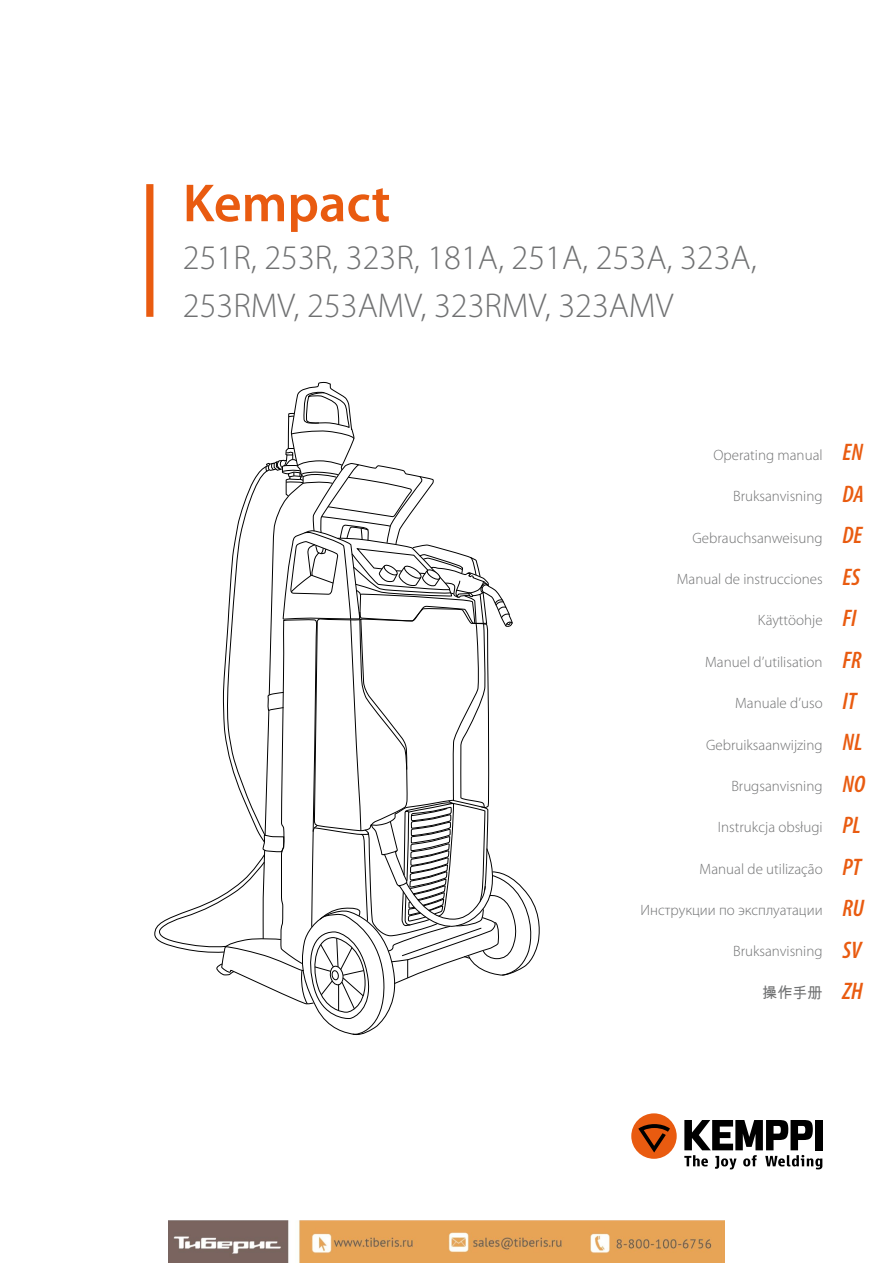
<style>
.page{position:relative;width:893px;height:1263px;background:#fff}
.page>*{position:absolute;margin:0;border:0;box-sizing:border-box;transform-origin:0 0}
.t1{font:600 54px "Myriad Pro";color:#e95b10}
.t2{font:300 34.5px/48px "Myriad Pro";color:#707172}
.t3{font:italic 600 condensed 24px/41.4px "Myriad Pro";color:#e95b10}
.t4{font:300 15px "Myriad Pro";color:#707172}
.t5{font:15px "Arial Unicode MS";color:#707172}
</style>
<div class="page">
<div style="left:631px;top:1113px;width:46px;height:46px;background:#e95b10;border-radius:50%"></div>
<svg style="left:638px;top:1124px;width:32px;height:28px"></svg>
<div style="left:815px;top:1120px;width:8px;height:30px;background:#000"></div>
<svg style="left:684px;top:1120px;width:138px;height:49px"></svg>
<div style="left:146px;top:184px;width:7px;height:133px;background:#e95b10"></div>
<svg style="left:154px;top:391px;width:386px;height:644px"></svg>
<img style="left:168px;top:1220px;width:556px;height:43px">
<h1 class="t1" style="left:183px;top:169px;width:209px">Kempact</h1>
<h2 class="t2" style="left:183px;top:233px;width:575px">251R, 253R, 323R, 181A, 251A, 253A, 323A,<br>253RMV, 253AMV, 323RMV, 323AMV</h2>
<p class="t4" style="left:713px;top:446px;width:111px">Operating manual</p>
<p class="t4" style="left:733px;top:487px;width:91px">Bruksanvisning</p>
<p class="t4" style="left:692px;top:528px;width:132px">Gebrauchsanweisung</p>
<p class="t4" style="left:677px;top:570px;width:147px">Manual de instrucciones</p>
<p class="t4" style="left:758px;top:611px;width:66px">Käyttöohje</p>
<p class="t4" style="left:705px;top:653px;width:119px">Manuel d’utilisation</p>
<p class="t4" style="left:735px;top:694px;width:89px">Manuale d’uso</p>
<p class="t4" style="left:706px;top:735px;width:118px">Gebruiksaanwijzing</p>
<p class="t4" style="left:731px;top:777px;width:93px">Brugsanvisning</p>
<p class="t4" style="left:718px;top:818px;width:106px">Instrukcja obsługi</p>
<p class="t4" style="left:700px;top:860px;width:124px">Manual de utilização</p>
<p class="t4" style="left:641px;top:901px;width:184px">Инструкции по эксплуатации</p>
<p class="t4" style="left:733px;top:942px;width:91px">Bruksanvisning</p>
<p class="t5" style="left:763px;top:982px;width:61px">操作手册</p>
<h3 class="t3" style="left:842px;top:431px;width:24px">EN<br>DA<br>DE<br>ES<br>FI<br>FR<br>IT<br>NL<br>NO<br>PL<br>PT<br>RU<br>SV<br>ZH</h3>
</div>
